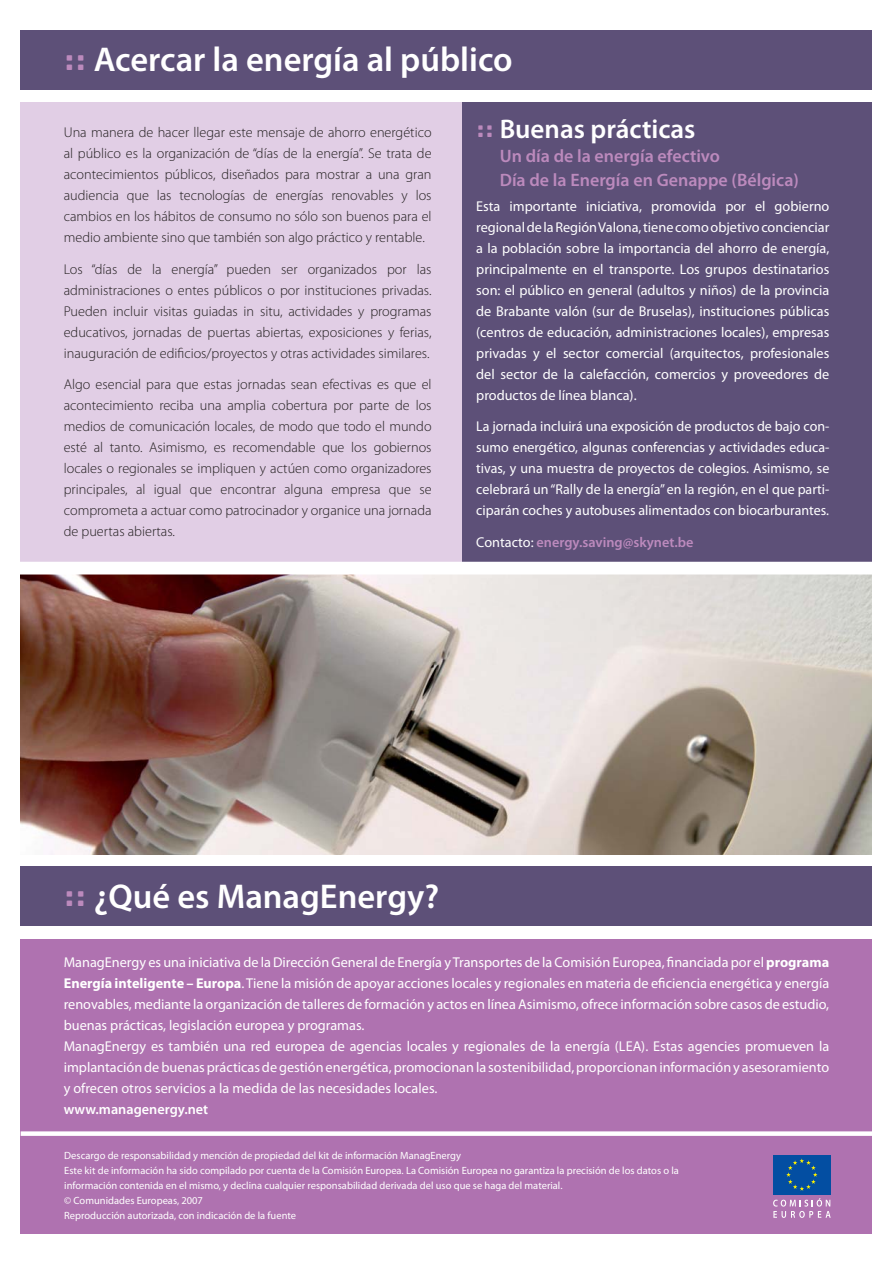
<style>
.page{position:relative;width:893px;height:1263px;background:#fff}
.page>*{position:absolute;margin:0;border:0;box-sizing:border-box;transform-origin:0 0}
.t1{font:600 34.5px "Myriad Pro";color:#fff}
.t2{font:600 27px "Myriad Pro";color:#fff}
.t3{font:600 18px/24px "Myriad Pro";color:#bc8abd}
.t4{font:14.25px/21px "Myriad Pro";color:#fff;text-align:justify}
.t5{font:300 14.25px/21px "Myriad Pro";color:#231f20;text-align:justify}
.t6{font:600 14.25px "Myriad Pro";color:#bc8abd}
.t7{font:600 14.25px "Myriad Pro";color:#fff}
.t8{font:10.5px/15px "Myriad Pro";color:#fff}
.s1{font-family:"Fortis S Si";font-weight:400;color:#bc8abd}
.s2{font-weight:400;color:#fff}
.s3{font-weight:700}
</style>
<div class="page">
<div style="left:21px;top:939px;width:851px;height:294px;background:#af72b0"></div>
<div style="left:21px;top:867px;width:851px;height:59px;background:#5d5078"></div>
<div style="left:773px;top:1155px;width:57px;height:40px;background:#034ea2"></div>
<svg style="left:786px;top:1159px;width:31px;height:32px"></svg>
<svg style="left:773px;top:1198px;width:58px;height:20px"></svg>
<div style="left:21px;top:102px;width:851px;height:733px;background:#e1cee5"></div>
<div style="left:21px;top:30px;width:851px;height:59px;background:#5d5078"></div>
<div style="left:462px;top:103px;width:410px;height:464px;background:#5d5078"></div>
<div style="left:21px;top:1131px;width:863px;height:5px;background:#fff"></div>
<img style="left:21px;top:575px;width:851px;height:280px">
<div style="left:0;top:562px;width:893px;height:13px;background:#fff"></div>
<h1 class="t1" style="left:64px;top:46px;width:450px"><span class="s1">::</span> Acercar la energía al público</h1>
<p class="t5" style="left:64px;top:123px;width:369px">Una manera de hacer llegar este mensaje de ahorro energético al público es la organización de “días de la energía”. Se trata de acontecimientos públicos, diseñados para mostrar a una gran audiencia que las tecnologías de energías renovables y los cambios en los hábitos de consumo no sólo son buenos para el medio ambiente sino que también son algo práctico y rentable.</p>
<p class="t5" style="left:64px;top:259px;width:369px">Los “días de la energía” pueden ser organizados por las administraciones o entes públicos o por instituciones privadas.<br>Pueden incluir visitas guiadas in situ, actividades y programas educativos, jornadas de puertas abiertas, exposiciones y ferias, inauguración de edificios/proyectos y otras actividades similares.</p>
<p class="t5" style="left:64px;top:375px;width:369px">Algo esencial para que estas jornadas sean efectivas es que el acontecimiento reciba una amplia cobertura por parte de los medios de comunicación locales, de modo que todo el mundo esté al tanto. Asimismo, es recomendable que los gobiernos locales o regionales se impliquen y actúen como organizadores principales, al igual que encontrar alguna empresa que se comprometa a actuar como patrocinador y organice una jornada de puertas abiertas.</p>
<h2 class="t2" style="left:476px;top:119px;width:221px"><span class="s1">::</span> Buenas prácticas</h2>
<p class="t3" style="left:500px;top:146px;width:301px">Un día de la energía efectivo<br>Día de la Energía en Genappe (Bélgica)</p>
<p class="t4" style="left:476px;top:196px;width:355px">Esta importante iniciativa, promovida por el gobierno regional de la Región Valona, tiene como objetivo concienciar a la población sobre la importancia del ahorro de energía, principalmente en el transporte. Los grupos destinatarios son: el público en general (adultos y niños) de la provincia de Brabante valón (sur de Bruselas), instituciones públicas (centros de educación, administraciones locales), empresas privadas y el sector comercial (arquitectos, profesionales del sector de la calefacción, comercios y proveedores de productos de línea blanca).</p>
<p class="t4" style="left:476px;top:417px;width:355px">La jornada incluirá una exposición de productos de bajo con&shy;sumo energético, algunas conferencias y actividades educa&shy;tivas, y una muestra de proyectos de colegios. Asimismo, se celebrará un “Rally de la energía” en la región, en el que parti&shy;ciparán coches y autobuses alimentados con biocarburantes.</p>
<p class="t6" style="left:476px;top:536px;width:219px"><span class="s2">Contacto:</span> energy.saving@skynet.be</p>
<h1 class="t1" style="left:64px;top:883px;width:377px"><span class="s1">::</span> ¿Qué es ManagEnergy?</h1>
<p class="t4" style="left:64px;top:952px;width:767px;text-align:left">ManagEnergy es una iniciativa de la Dirección General de Energía y Transportes de la Comisión Europea, financiada por el <span class="s3">programa Energía inteligente – Europa</span>. Tiene la misión de apoyar acciones locales y regionales en materia de eficiencia energética y energía renovables, mediante la organización de talleres de formación y actos en línea Asimismo, ofrece información sobre casos de estudio, buenas prácticas, legislación europea y programas.<br>ManagEnergy es también una red europea de agencias locales y regionales de la energía (LEA). Estas agencies promueven la implantación de buenas prácticas de gestión energética, promocionan la sostenibilidad, proporcionan información y asesoramiento y ofrecen otros servicios a la medida de las necesidades locales.</p>
<p class="t7" style="left:64px;top:1103px;width:146px">www.managenergy.net</p>
<p class="t8" style="left:64px;top:1149px;width:616px">Descargo de responsabilidad y mención de propiedad del kit de información ManagEnergy<br>Este kit de información ha sido compilado por cuenta de la Comisión Europea. La Comisión Europea no garantiza la precisión de los datos o la información contenida en el mismo, y declina cualquier responsabilidad derivada del uso que se haga del material.<br>© Comunidades Europeas, 2007<br>Reproducción autorizada, con indicación de la fuente</p>
</div>
